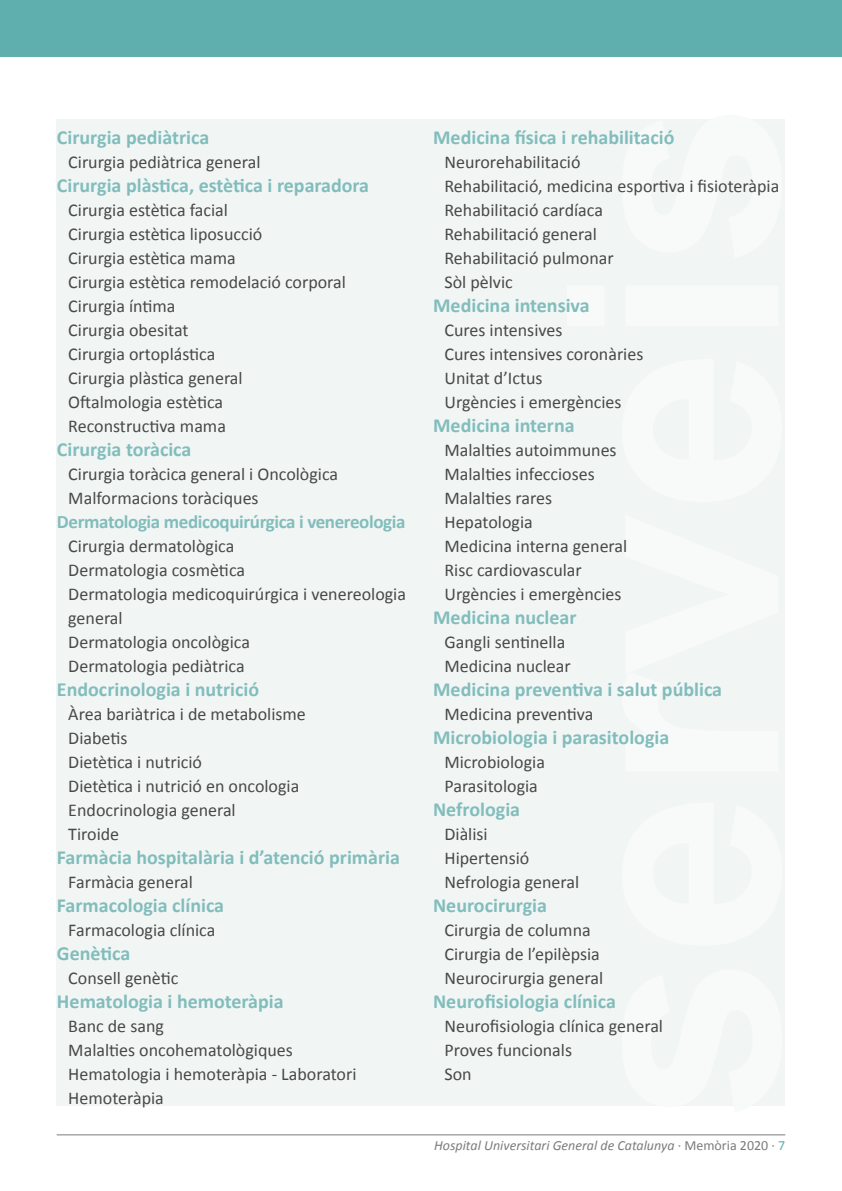
<style>
.page{position:relative;width:842px;height:1191px;background:#fff}
.page>*{position:absolute;margin:0;border:0;box-sizing:border-box;transform-origin:0 0}
.t1{font:700 20px "Calibri";color:#82bdbc}
.t2{font:700 19px "Calibri";letter-spacing:-.02em;color:#82bdbc}
.t3{font:18px/24px "Calibri";color:#484848}
.t4{font:italic 14px "Calibri";color:#7c7c7c}
.s1{font-style:normal}
.s2{font-style:normal;color:#5eafae}
</style>
<div class="page">
<div style="left:0;top:0;width:842px;height:57px;background:#5eafae"></div>
<hr style="left:57px;top:1134px;width:728px;height:1px;background:#7c7c7c">
<div style="left:57px;top:119px;width:728px;height:987px;background:#f1f6f5"></div>
<p class="t1" style="left:57px;top:125px;width:154px">Cirurgia pediàtrica</p>
<p class="t3" style="left:68px;top:150px;width:194px">Cirurgia pediàtrica general</p>
<p class="t1" style="left:57px;top:173px;width:314px">Cirurgia plàstica, estètica i reparadora</p>
<p class="t3" style="left:68px;top:198px;width:279px">Cirurgia estètica facial<br>Cirurgia estètica liposucció<br>Cirurgia estètica mama<br>Cirurgia estètica remodelació corporal<br>Cirurgia íntima<br>Cirurgia obesitat<br>Cirurgia ortoplástica<br>Cirurgia plàstica general<br>Oftalmologia estètica<br>Reconstructiva mama</p>
<p class="t1" style="left:57px;top:437px;width:136px">Cirurgia toràcica</p>
<p class="t3" style="left:68px;top:462px;width:271px">Cirurgia toràcica general i Oncològica<br>Malformacions toràciques</p>
<p class="t2" style="left:57px;top:510px;width:350px">Dermatologia medicoquirúrgica i venereologia</p>
<p class="t3" style="left:68px;top:534px;width:339px">Cirurgia dermatològica<br>Dermatologia cosmètica<br>Dermatologia medicoquirúrgica i venereologia general<br>Dermatologia oncològica<br>Dermatologia pediàtrica</p>
<p class="t1" style="left:57px;top:677px;width:204px">Endocrinologia i nutrició</p>
<p class="t3" style="left:68px;top:702px;width:239px">Àrea bariàtrica i de metabolisme<br>Diabetis<br>Dietètica i nutrició<br>Dietètica i nutrició en oncologia<br>Endocrinologia general<br>Tiroide</p>
<p class="t1" style="left:57px;top:845px;width:344px">Farmàcia hospitalària i d’atenció primària</p>
<p class="t3" style="left:68px;top:870px;width:126px">Farmàcia general</p>
<p class="t1" style="left:57px;top:893px;width:169px">Farmacologia clínica</p>
<p class="t3" style="left:68px;top:918px;width:149px">Farmacologia clínica</p>
<p class="t1" style="left:57px;top:941px;width:75px">Genètica</p>
<p class="t3" style="left:68px;top:966px;width:112px">Consell genètic</p>
<p class="t1" style="left:57px;top:989px;width:228px">Hematologia i hemoteràpia</p>
<p class="t3" style="left:68px;top:1014px;width:290px">Banc de sang<br>Malalties oncohematològiques<br>Hematologia i hemoteràpia - Laboratori<br>Hemoteràpia</p>
<p class="t1" style="left:433px;top:125px;width:243px">Medicina física i rehabilitació</p>
<p class="t3" style="left:444px;top:150px;width:336px">Neurorehabilitació<br>Rehabilitació, medicina esportiva i fisioteràpia<br>Rehabilitació cardíaca<br>Rehabilitació general<br>Rehabilitació pulmonar<br>Sòl pèlvic</p>
<p class="t1" style="left:433px;top:293px;width:158px">Medicina intensiva</p>
<p class="t3" style="left:444px;top:318px;width:200px">Cures intensives<br>Cures intensives coronàries<br>Unitat d’Ictus<br>Urgències i emergències</p>
<p class="t1" style="left:433px;top:413px;width:143px">Medicina interna</p>
<p class="t3" style="left:444px;top:438px;width:184px">Malalties autoimmunes<br>Malalties infeccioses<br>Malalties rares<br>Hepatologia<br>Medicina interna general<br>Risc cardiovascular<br>Urgències i emergències</p>
<p class="t1" style="left:433px;top:605px;width:145px">Medicina nuclear</p>
<p class="t3" style="left:444px;top:630px;width:128px">Gangli sentinella<br>Medicina nuclear</p>
<p class="t1" style="left:433px;top:677px;width:290px">Medicina preventiva i salut pública</p>
<p class="t3" style="left:444px;top:702px;width:150px">Medicina preventiva</p>
<p class="t1" style="left:433px;top:725px;width:238px">Microbiologia i parasitologia</p>
<p class="t3" style="left:444px;top:750px;width:102px">Microbiologia<br>Parasitologia</p>
<p class="t1" style="left:433px;top:797px;width:89px">Nefrologia</p>
<p class="t3" style="left:444px;top:822px;width:136px">Diàlisi<br>Hipertensió<br>Nefrologia general</p>
<p class="t1" style="left:433px;top:893px;width:115px">Neurocirurgia</p>
<p class="t3" style="left:444px;top:918px;width:160px">Cirurgia de columna<br>Cirurgia de l’epilèpsia<br>Neurocirurgia general</p>
<p class="t1" style="left:433px;top:989px;width:184px">Neurofisiologia clínica</p>
<p class="t3" style="left:444px;top:1014px;width:220px">Neurofisiologia clínica general<br>Proves funcionals<br>Son</p>
<p class="t4" style="left:434px;top:1136px;width:353px">Hospital Universitari General de Catalunya <span class="s1">· Memòria 2020 ·</span> <span class="s2">7</span></p>
</div>
